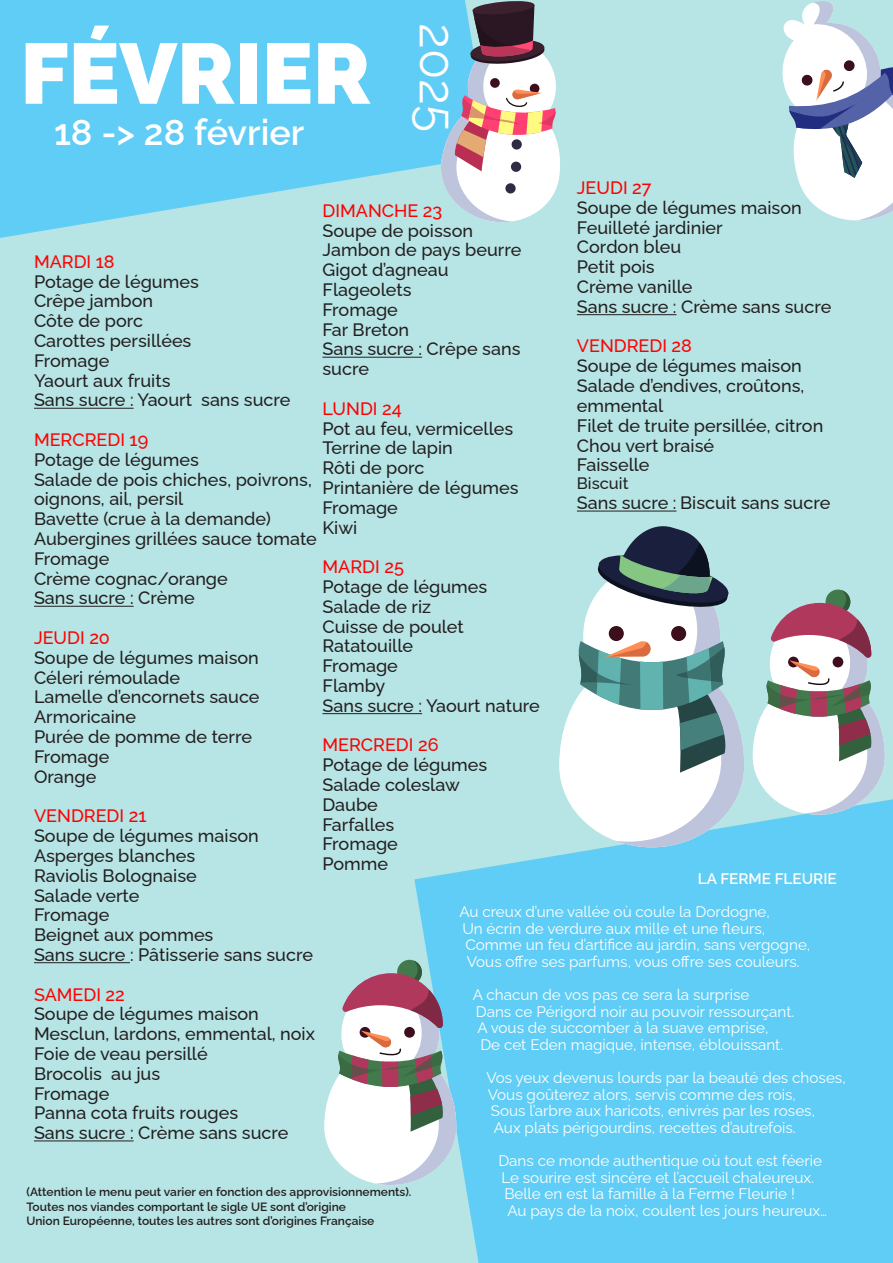
<style>
.page{position:relative;width:893px;height:1263px;background:#b7e4e4}
.page>*{position:absolute;margin:0;border:0;box-sizing:border-box;transform-origin:0 0}
.t1{font:900 85.5px "Raleway";color:#fff}
.t2{font:49.5px "Raleway";color:#fff}
.t3{font:600 36px "Raleway";color:#fff}
.t4{font:500 18px/19.8px "Raleway";color:#231f20}
.t5{font:500 18px "Raleway";color:#f00}
.t6{font:500 16.5px "Raleway";color:#231f20}
.t7{font:15.3px "Raleway";color:#fff}
.t8{font:600 15.3px "Raleway";color:#fff}
.t9{font:600 12px "Raleway";color:#231f20}
</style>
<div class="page">
<hr style="left:34px;top:408px;width:100px;height:1px;background:#231f20">
<hr style="left:34px;top:606px;width:100px;height:1px;background:#231f20">
<hr style="left:34px;top:962px;width:96px;height:1px;background:#231f20">
<hr style="left:34px;top:1140px;width:100px;height:1px;background:#231f20">
<hr style="left:577px;top:314px;width:99px;height:1px;background:#231f20">
<hr style="left:577px;top:511px;width:99px;height:1px;background:#231f20">
<svg style="left:414px;top:799px;width:479px;height:464px;background:#65cef3"></svg>
<svg style="left:0;top:0;width:437px;height:238px;fill:#5fcdf5"></svg>
<hr style="left:322px;top:357px;width:100px;height:1px;background:#231f20">
<hr style="left:322px;top:713px;width:100px;height:1px;background:#231f20">
<svg style="left:559px;top:701px;width:16px;height:146px"></svg>
<svg style="left:575px;top:526px;width:169px;height:321px"></svg>
<svg style="left:782px;top:1px;width:111px;height:220px"></svg>
<svg style="left:753px;top:590px;width:132px;height:225px"></svg>
<svg style="left:437px;top:0;width:123px;height:222px;background:#b7bec6"></svg>
<svg style="left:324px;top:960px;width:132px;height:225px"></svg>
<p class="t1" style="left:20px;top:5px;width:352px">FÉVRIER</p>
<p class="t3" style="left:54px;top:103px;width:252px">18 -&gt; 28 février</p>
<p class="t2" style="left:477px;top:23px;width:110px;rotate:90deg">2025</p>
<p class="t5" style="left:577px;top:173px;width:76px">JEUDI 27</p>
<p class="t4" style="left:577px;top:196px;width:226px">Soupe de légumes maison</p>
<p class="t4" style="left:577px;top:215px;width:147px">Feuilleté jardinier</p>
<p class="t4" style="left:577px;top:235px;width:106px">Cordon bleu</p>
<p class="t4" style="left:577px;top:255px;width:79px">Petit pois</p>
<p class="t4" style="left:577px;top:275px;width:117px">Crème vanille</p>
<p class="t4" style="left:577px;top:295px;width:256px">Sans sucre : Crème sans sucre</p>
<p class="t5" style="left:577px;top:332px;width:117px">VENDREDI 28</p>
<p class="t4" style="left:577px;top:354px;width:226px">Soupe de légumes maison</p>
<p class="t4" style="left:577px;top:374px;width:229px">Salade d’endives, croûtons, emmental</p>
<p class="t4" style="left:577px;top:413px;width:248px">Filet de truite persillée, citron</p>
<p class="t4" style="left:577px;top:433px;width:139px">Chou vert braisé</p>
<p class="t4" style="left:577px;top:453px;width:74px">Faisselle</p>
<p class="t6" style="left:577px;top:470px;width:53px">Biscuit</p>
<p class="t4" style="left:577px;top:491px;width:255px">Sans sucre : Biscuit sans sucre</p>
<p class="t5" style="left:322px;top:196px;width:121px">DIMANCHE 23</p>
<p class="t4" style="left:322px;top:218px;width:152px">Soupe de poisson</p>
<p class="t4" style="left:322px;top:238px;width:200px">Jambon de pays beurre</p>
<p class="t4" style="left:322px;top:258px;width:127px">Gigot d’agneau</p>
<p class="t4" style="left:322px;top:278px;width:91px">Flageolets</p>
<p class="t4" style="left:322px;top:298px;width:77px">Fromage</p>
<p class="t4" style="left:322px;top:317px;width:88px">Far Breton</p>
<p class="t4" style="left:322px;top:337px;width:199px">Sans sucre : Crêpe sans sucre</p>
<p class="t5" style="left:322px;top:394px;width:81px">LUNDI 24</p>
<p class="t4" style="left:322px;top:416px;width:192px">Pot au feu, vermicelles</p>
<p class="t4" style="left:322px;top:436px;width:132px">Terrine de lapin</p>
<p class="t4" style="left:322px;top:456px;width:103px">Rôti de porc</p>
<p class="t4" style="left:322px;top:476px;width:198px">Printanière de légumes</p>
<p class="t4" style="left:322px;top:496px;width:77px">Fromage</p>
<p class="t4" style="left:322px;top:515px;width:36px">Kiwi</p>
<p class="t5" style="left:322px;top:552px;width:83px">MARDI 25</p>
<p class="t4" style="left:322px;top:575px;width:166px">Potage de légumes</p>
<p class="t4" style="left:322px;top:595px;width:110px">Salade de riz</p>
<p class="t4" style="left:322px;top:614px;width:143px">Cuisse de poulet</p>
<p class="t4" style="left:322px;top:634px;width:92px">Ratatouille</p>
<p class="t4" style="left:322px;top:654px;width:77px">Fromage</p>
<p class="t4" style="left:322px;top:674px;width:64px">Flamby</p>
<p class="t4" style="left:322px;top:694px;width:219px">Sans sucre : Yaourt nature</p>
<p class="t5" style="left:322px;top:731px;width:118px">MERCREDI 26</p>
<p class="t4" style="left:322px;top:753px;width:166px">Potage de légumes</p>
<p class="t4" style="left:322px;top:773px;width:139px">Salade coleslaw</p>
<p class="t4" style="left:322px;top:793px;width:57px">Daube</p>
<p class="t4" style="left:322px;top:812px;width:73px">Farfalles</p>
<p class="t4" style="left:322px;top:832px;width:77px">Fromage</p>
<p class="t4" style="left:322px;top:852px;width:67px">Pomme</p>
<p class="t5" style="left:34px;top:247px;width:82px">MARDI 18</p>
<p class="t4" style="left:34px;top:269px;width:166px">Potage de légumes</p>
<p class="t4" style="left:34px;top:289px;width:121px">Crêpe jambon</p>
<p class="t4" style="left:34px;top:309px;width:111px">Côte de porc</p>
<p class="t4" style="left:34px;top:329px;width:159px">Carottes persillées</p>
<p class="t4" style="left:34px;top:349px;width:77px">Fromage</p>
<p class="t4" style="left:34px;top:368px;width:138px">Yaourt aux fruits</p>
<p class="t4" style="left:34px;top:388px;width:258px">Sans sucre : Yaourt sans sucre</p>
<p class="t5" style="left:34px;top:425px;width:116px">MERCREDI 19</p>
<p class="t4" style="left:34px;top:448px;width:166px">Potage de légumes</p>
<p class="t4" style="left:34px;top:467px;width:279px">Salade de pois chiches, poivrons, oignons, ail, persil</p>
<p class="t4" style="left:34px;top:507px;width:238px">Bavette (crue à la demande)</p>
<p class="t4" style="left:34px;top:527px;width:284px">Aubergines grillées sauce tomate</p>
<p class="t4" style="left:34px;top:547px;width:77px">Fromage</p>
<p class="t4" style="left:34px;top:566px;width:195px">Crème cognac/orange</p>
<p class="t4" style="left:34px;top:586px;width:162px">Sans sucre : Crème</p>
<p class="t5" style="left:34px;top:623px;width:78px">JEUDI 20</p>
<p class="t4" style="left:34px;top:646px;width:226px">Soupe de légumes maison</p>
<p class="t4" style="left:34px;top:665px;width:148px">Céleri rémoulade</p>
<p class="t4" style="left:34px;top:685px;width:227px">Lamelle d’encornets sauce<br>Armoricaine</p>
<p class="t4" style="left:34px;top:725px;width:219px">Purée de pomme de terre</p>
<p class="t4" style="left:34px;top:745px;width:77px">Fromage</p>
<p class="t4" style="left:34px;top:764px;width:64px">Orange</p>
<p class="t5" style="left:34px;top:801px;width:114px">VENDREDI 21</p>
<p class="t4" style="left:34px;top:824px;width:226px">Soupe de légumes maison</p>
<p class="t4" style="left:34px;top:844px;width:163px">Asperges blanches</p>
<p class="t4" style="left:34px;top:863px;width:164px">Raviolis Bolognaise</p>
<p class="t4" style="left:34px;top:883px;width:107px">Salade verte</p>
<p class="t4" style="left:34px;top:903px;width:77px">Fromage</p>
<p class="t4" style="left:34px;top:923px;width:181px">Beignet aux pommes</p>
<p class="t4" style="left:34px;top:943px;width:280px">Sans sucre : Pâtisserie sans sucre</p>
<p class="t5" style="left:34px;top:980px;width:92px">SAMEDI 22</p>
<p class="t4" style="left:34px;top:1002px;width:226px">Soupe de légumes maison</p>
<p class="t4" style="left:34px;top:1022px;width:282px">Mesclun, lardons, emmental, noix</p>
<p class="t4" style="left:34px;top:1042px;width:175px">Foie de veau persillé</p>
<p class="t4" style="left:34px;top:1061px;width:128px">Brocolis au jus</p>
<p class="t4" style="left:34px;top:1081px;width:77px">Fromage</p>
<p class="t4" style="left:34px;top:1101px;width:206px">Panna cota fruits rouges</p>
<p class="t4" style="left:34px;top:1121px;width:256px">Sans sucre : Crème sans sucre</p>
<p class="t8" style="left:698px;top:866px;width:140px">LA FERME FLEURIE</p>
<p class="t7" style="left:459px;top:899px;width:312px">Au creux d’une vallée où coule la Dordogne,</p>
<p class="t7" style="left:462px;top:916px;width:304px">Un écrin de verdure aux mille et une fleurs,</p>
<p class="t7" style="left:465px;top:933px;width:347px">Comme un feu d’artifice au jardin, sans vergogne,</p>
<p class="t7" style="left:467px;top:949px;width:334px">Vous offre ses parfums, vous offre ses couleurs.</p>
<p class="t7" style="left:473px;top:982px;width:278px">A chacun de vos pas ce sera la surprise</p>
<p class="t7" style="left:476px;top:999px;width:320px">Dans ce Périgord noir au pouvoir ressourçant.</p>
<p class="t7" style="left:477px;top:1016px;width:293px">A vous de succomber à la suave emprise,</p>
<p class="t7" style="left:480px;top:1032px;width:304px">De cet Eden magique, intense, éblouissant.</p>
<p class="t7" style="left:486px;top:1065px;width:361px">Vos yeux devenus lourds par la beauté des choses,</p>
<p class="t7" style="left:488px;top:1082px;width:310px">Vous goûterez alors, servis comme des rois,</p>
<p class="t7" style="left:491px;top:1099px;width:326px">Sous l’arbre aux haricots, enivrés par les roses,</p>
<p class="t7" style="left:494px;top:1115px;width:303px">Aux plats périgourdins, recettes d’autrefois.</p>
<p class="t7" style="left:498px;top:1148px;width:325px">Dans ce monde authentique où tout est féerie</p>
<p class="t7" style="left:501px;top:1165px;width:314px">Le sourire est sincère et l’accueil chaleureux.</p>
<p class="t7" style="left:504px;top:1182px;width:292px">Belle en est la famille à la Ferme Fleurie !</p>
<p class="t7" style="left:507px;top:1198px;width:321px">Au pays de la noix, coulent les jours heureux…</p>
<p class="t9" style="left:26px;top:1182px;width:387px">(Attention le menu peut varier en fonction des approvisionnements).</p>
<p class="t9" style="left:26px;top:1197px;width:321px">Toutes nos viandes comportant le sigle UE sont d’origine</p>
<p class="t9" style="left:26px;top:1211px;width:349px">Union Européenne, toutes les autres sont d’origines Française</p>
</div>
